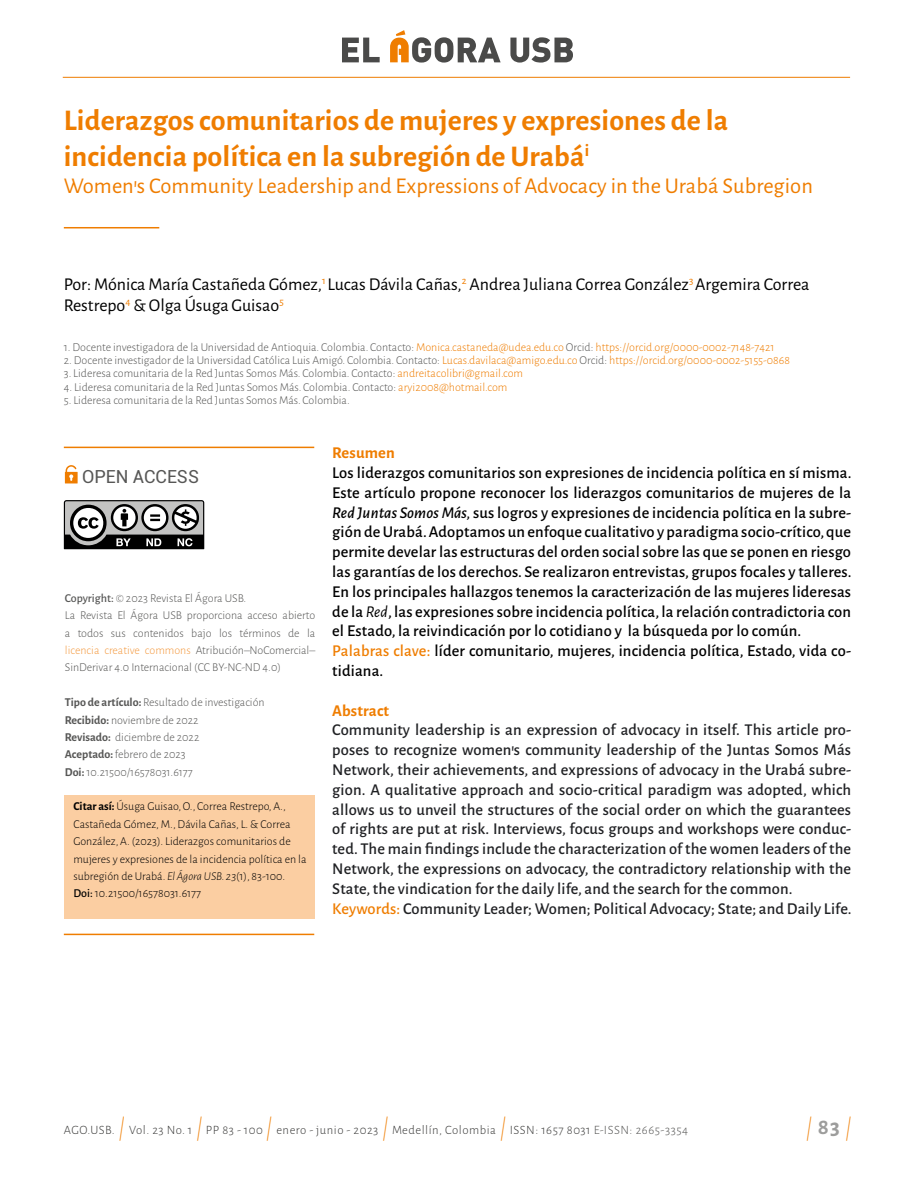
<style>
.page{position:relative;width:915px;height:1191px;background:#fff}
.page>*{position:absolute;margin:0;border:0;box-sizing:border-box;transform-origin:0 0}
.t1{font:700 30px/36px "Alegreya Sans";letter-spacing:.005em;color:#ef7d00}
.t2{font:italic 100 28.8px "Roboto";color:#ef7d00}
.t3{font:22.5px "Alegreya Sans";letter-spacing:.005em;color:#ef7d00}
.t4{font:18px/21.6px "Alegreya Sans";color:#000}
.t5{font:18px "Roboto";color:#575756}
.t6{font:500 16.5px/19.8px "Alegreya Sans";letter-spacing:.01em;color:#000}
.t7{font:500 16.5px/19.8px "Alegreya Sans";letter-spacing:.01em;color:#202124}
.t8{font:700 16.5px "Alegreya Sans";letter-spacing:.01em;color:#ef7d00}
.t9{font:300 12.75px "Alegreya Sans";letter-spacing:.04em;color:#3c3c3b}
.t10{font:300 12.75px "Alegreya Sans";letter-spacing:.04em;color:#575756}
.t11{font:300 12px/17.4px "Alegreya Sans";color:#575756}
.t12{font:300 12px/17.4px "Alegreya Sans";color:#000}
.s1{color:#ef7d00}
.s2{font-weight:500}
.s3{color:#f4993f}
.s4{font-weight:700}
.s5{font-style:italic}
.s6{font-weight:400;font-style:italic}
.s7{color:#3c3c3b}
.s8{font-family:"Alegreya Sans";font-weight:700;font-style:normal;font-size:22.5px;color:#9d9d9c}
</style>
<div class="page">
<svg style="left:342px;top:38px;width:37px;height:24px"></svg>
<svg style="left:390px;top:30px;width:110px;height:33px"></svg>
<svg style="left:510px;top:37px;width:62px;height:26px"></svg>
<hr style="left:63px;top:77px;width:786px;height:1px;background:#ef7d00">
<div style="left:64px;top:795px;width:250px;height:123px;background:#fbcea2"></div>
<hr style="left:64px;top:227px;width:95px;height:1px;background:#ef7d00">
<hr style="left:64px;top:446px;width:250px;height:2px;background:#ef7d00">
<hr style="left:64px;top:933px;width:250px;height:2px;background:#ef7d00">
<svg style="left:65px;top:465px;width:13px;height:18px"></svg>
<svg style="left:64px;top:500px;width:140px;height:49px"></svg>
<h1 class="t1" style="left:64px;top:101px;width:665px">Liderazgos comunitarios de mujeres y expresiones de la incidencia política en la subregión de Urabá<sup>i</sup></h1>
<h3 class="t3" style="left:64px;top:171px;width:750px">Women's Community Leadership and Expressions of Advocacy in the Urabá Subregion</h3>
<h3 class="t4" style="left:64px;top:272px;width:747px">Por: Mónica María Castañeda Gómez,<sup>1</sup> Lucas Dávila Cañas,<sup>2</sup> Andrea Juliana Correa González<sup>3</sup> Argemira Correa<br>Restrepo<sup>4</sup> &amp; Olga Úsuga Guisao<sup>5</sup></h3>
<p class="t11" style="left:64px;top:338px;width:712px">1. Docente investigadora de la Universidad de Antioquia. Colombia. Contacto: <span class="s1">Monica.castaneda@udea.edu.co</span> Orcid: <span class="s1">https://orcid.org/0000-0002-7148-7421</span></p>
<p class="t11" style="left:64px;top:351px;width:727px">2. Docente investigador de la Universidad Católica Luis Amigó. Colombia. Contacto: <span class="s1">Lucas.davilaca@amigo.edu.co</span> Orcid: <span class="s1">https://orcid.org/0000-0002-5155-0868</span></p>
<p class="t11" style="left:64px;top:364px;width:460px">3. Lideresa comunitaria de la Red Juntas Somos Más. Colombia. Contacto: <span class="s1">andreitacolibri@gmail.com</span></p>
<p class="t11" style="left:64px;top:377px;width:445px">4. Lideresa comunitaria de la Red Juntas Somos Más. Colombia. Contacto: <span class="s1">aryi2008@hotmail.com</span></p>
<p class="t11" style="left:64px;top:391px;width:287px">5. Lideresa comunitaria de la Red Juntas Somos Más. Colombia.</p>
<h3 class="t5" style="left:82px;top:464px;width:118px">OPEN ACCESS</h3>
<p class="t11" style="left:65px;top:589px;width:252px"><span class="s2">Copyright:</span> © 2023 Revista El Ágora USB.<br>La Revista El Ágora USB proporciona acceso abierto a todos sus contenidos bajo los términos de la <span class="s3">licencia creative commons</span> Atribución–NoComercial– SinDerivar 4.0 Internacional (CC BY-NC-ND 4.0)</p>
<p class="t11" style="left:65px;top:693px;width:201px"><span class="s4">Tipo de artículo:</span> Resultado de investigación<br><span class="s4">Recibido:</span> noviembre de 2022<br><span class="s4">Revisado:</span> diciembre de 2022<br><span class="s4">Aceptado:</span> febrero de 2023<br><span class="s4">Doi:</span> 10.21500/16578031.6177</p>
<p class="t12" style="left:73px;top:797px;width:234px"><span class="s4">Citar así:</span> Úsuga Guisao, O., Correa Restrepo, A., Castañeda Gómez, M., Dávila Cañas, L. &amp; Correa González, A. (2023). Liderazgos comunitarios de mujeres y expresiones de la incidencia política en la subregión de Urabá. <span class="s5">El Ágora USB. 23</span>(1), 83-100.<br><span class="s2">Doi:</span> 10.21500/16578031.6177</p>
<h3 class="t8" style="left:332px;top:441px;width:64px">Resumen</h3>
<p class="t6" style="left:332px;top:462px;width:520px">Los liderazgos comunitarios son expresiones de incidencia política en sí misma.<br>Este artículo propone reconocer los liderazgos comunitarios de mujeres de la <span class="s5">Red Juntas Somos Más,</span> sus logros y expresiones de incidencia política en la subre&shy;gión de Urabá. Adoptamos un enfoque cualitativo y paradigma socio-crítico, que permite develar las estructuras del orden social sobre las que se ponen en riesgo las garantías de los derechos. Se realizaron entrevistas, grupos focales y talleres.<br>En los principales hallazgos tenemos la caracterización de las mujeres lideresas de la <span class="s6">Red</span>, las expresiones sobre incidencia política, la relación contradictoria con el Estado, la reivindicación por lo cotidiano y la búsqueda por lo común.<br><span class="s1">Palabras clave:</span> líder comunitario, mujeres, incidencia política, Estado, vida co&shy;tidiana.</p>
<h3 class="t8" style="left:332px;top:698px;width:58px">Abstract</h3>
<p class="t7" style="left:332px;top:719px;width:520px">Community leadership is an expression of advocacy in itself. This article pro&shy;poses to recognize women's community leadership of the Juntas Somos Más Network, their achievements, and expressions of advocacy in the Urabá subre&shy;gion. A qualitative approach and socio-critical paradigm was adopted, which allows us to unveil the structures of the social order on which the guarantees of rights are put at risk. Interviews, focus groups and workshops were conduc&shy;ted. The main findings include the characterization of the women leaders of the Network, the expressions on advocacy, the contradictory relationship with the State, the vindication for the daily life, and the search for the common.<br><span class="s1">Keywords:</span> Community Leader; Women; Political Advocacy; State; and Daily Life.</p>
<p class="t9" style="left:64px;top:1122px;width:52px">AGO.USB.</p>
<h2 class="t2" style="left:119px;top:1106px;width:7px">|</h2>
<p class="t9" style="left:129px;top:1122px;width:64px">Vol. 23 No. 1</p>
<h2 class="t2" style="left:196px;top:1106px;width:7px">|</h2>
<p class="t9" style="left:206px;top:1122px;width:58px">PP 83 - 100</p>
<h2 class="t2" style="left:266px;top:1106px;width:7px">|</h2>
<p class="t9" style="left:276px;top:1122px;width:103px">enero - junio - 2023</p>
<h2 class="t2" style="left:382px;top:1106px;width:7px">|</h2>
<p class="t9" style="left:392px;top:1122px;width:105px">Medellín, Colombia</p>
<h2 class="t2" style="left:500px;top:1106px;width:7px">|</h2>
<p class="t10" style="left:509px;top:1122px;width:180px"><span class="s7">ISSN: 1657 8031</span> E-ISSN: 2665-3354</p>
<h2 class="t2" style="left:805px;top:1106px;width:46px">|<span class="s8">83</span>|</h2>
</div>
